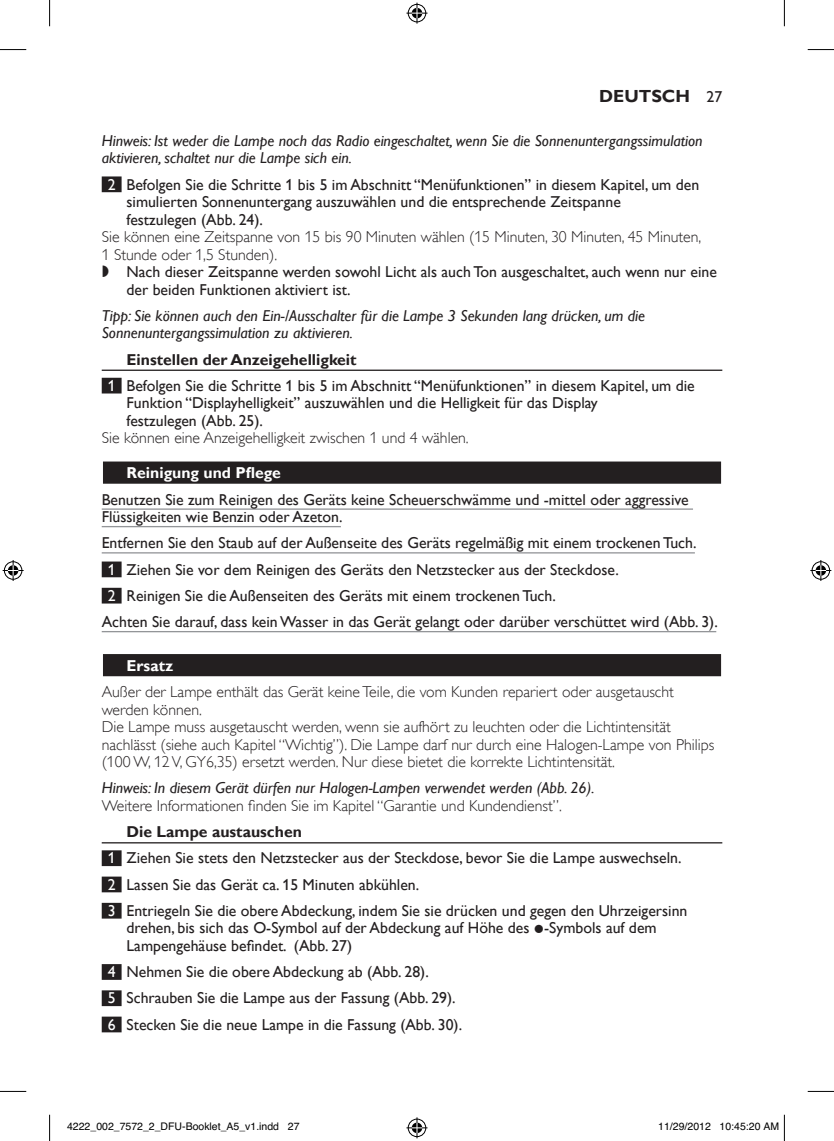
<style>
.page{position:relative;width:834px;height:1141px;background:#fff}
.page>*{position:absolute;margin:0;border:0;box-sizing:border-box;transform-origin:0 0}
.t1{font:700 17.5px "Gill Sans Alt One WGL";color:#231f20}
.t2{font:15.75px/17.5px "Gill Sans Alt One WGL";color:#231f20}
.t3{font:15.75px/17.5px "Gill Sans Alt One WGL Light";color:#231f20}
.t4{font:italic 15.75px/17.5px "Gill Sans Alt One WGL";color:#231f20}
.t5{font:700 15.75px "Gill Sans Alt One WGL";color:#fff}
.t6{font:10.5px "Helvetica";color:#000}
.s1{font-weight:400;font-size:15.75px}
.s2{color:#fff}
.s3{font-family:"Philips Ll Font Plain"}
.s4{font-weight:700}
.s5{font-family:"Philipsfonta Plain"}
</style>
<div class="page">
<div style="left:102px;top:176px;width:19px;height:16px;background:#231f20"></div>
<hr style="left:102px;top:370px;width:620px;height:1px;background:#231f20">
<div style="left:102px;top:378px;width:19px;height:15px;background:#231f20"></div>
<div style="left:103px;top:461px;width:617px;height:23px;background:#231f20"></div>
<hr style="left:102px;top:508px;width:590px;height:2px;background:#939598">
<hr style="left:102px;top:526px;width:239px;height:1px;background:#939598">
<hr style="left:102px;top:552px;width:592px;height:1px;background:#939598">
<div style="left:102px;top:561px;width:19px;height:16px;background:#231f20"></div>
<div style="left:102px;top:588px;width:19px;height:15px;background:#231f20"></div>
<hr style="left:102px;top:631px;width:614px;height:1px;background:#939598">
<div style="left:102px;top:653px;width:620px;height:25px;background:#c8c7c7"></div>
<div style="left:103px;top:654px;width:617px;height:22px;background:#231f20"></div>
<hr style="left:102px;top:842px;width:620px;height:1px;background:#231f20">
<div style="left:102px;top:850px;width:19px;height:16px;background:#231f20"></div>
<div style="left:102px;top:876px;width:19px;height:16px;background:#231f20"></div>
<div style="left:102px;top:903px;width:19px;height:15px;background:#231f20"></div>
<div style="left:102px;top:964px;width:19px;height:16px;background:#231f20"></div>
<div style="left:102px;top:990px;width:19px;height:16px;background:#231f20"></div>
<div style="left:102px;top:1017px;width:19px;height:15px;background:#231f20"></div>
<svg style="left:0;top:49px;width:26px;height:1px"></svg>
<svg style="left:807px;top:49px;width:26px;height:1px"></svg>
<svg style="left:0;top:1091px;width:26px;height:1px"></svg>
<svg style="left:807px;top:1091px;width:26px;height:1px"></svg>
<svg style="left:49px;top:0;width:1px;height:26px"></svg>
<svg style="left:49px;top:1115px;width:1px;height:26px"></svg>
<svg style="left:783px;top:0;width:1px;height:26px"></svg>
<svg style="left:406px;top:3px;width:21px;height:21px"></svg>
<svg style="left:406px;top:1117px;width:21px;height:21px"></svg>
<svg style="left:3px;top:560px;width:21px;height:21px"></svg>
<svg style="left:810px;top:560px;width:21px;height:21px"></svg>
<svg style="left:783px;top:1115px;width:1px;height:26px"></svg>
<p class="t1" style="left:599px;top:84px;width:125px">Deutsch <span class="s1">27</span></p>
<p class="t4" style="left:102px;top:132px;width:602px">Hinweis: Ist weder die Lampe noch das Radio eingeschaltet, wenn Sie die Sonnenuntergangssimulation aktivieren, schaltet nur die Lampe sich ein.</p>
<p class="t2" style="left:126px;top:175px;width:574px;text-indent:-19px"><span class="s2">2</span> Befolgen Sie die Schritte 1 bis 5 im Abschnitt “Menüfunktionen” in diesem Kapitel, um den simulierten Sonnenuntergang auszuwählen und die entsprechende Zeitspanne<br>festzulegen (Abb. 24).</p>
<p class="t3" style="left:102px;top:228px;width:601px">Sie können eine Zeitspanne von 15 bis 90 Minuten wählen (15 Minuten, 30 Minuten, 45 Minuten,<br>1 Stunde oder 1,5 Stunden).</p>
<p class="t2" style="left:126px;top:263px;width:591px;text-indent:-25px"><span class="s3">,</span> Nach dieser Zeitspanne werden sowohl Licht als auch Ton ausgeschaltet, auch wenn nur eine der beiden Funktionen aktiviert ist.</p>
<p class="t4" style="left:102px;top:307px;width:544px">Tipp: Sie können auch den Ein-/Ausschalter für die Lampe 3 Sekunden lang drücken, um die<br>Sonnenuntergangssimulation zu aktivieren.</p>
<p class="t2" style="left:108px;top:346px;width:588px;line-height:26.2px;text-indent:19px"><span class="s4">Einstellen der Anzeigehelligkeit<br></span><span class="s2">1</span> Befolgen Sie die Schritte 1 bis 5 im Abschnitt “Menüfunktionen” in diesem Kapitel, um die</p>
<p class="t2" style="left:126px;top:394px;width:472px">Funktion “Displayhelligkeit” auszuwählen und die Helligkeit für das Display festzulegen (Abb. 25).</p>
<p class="t3" style="left:102px;top:429px;width:368px">Sie können eine Anzeigehelligkeit zwischen 1 und 4 wählen.</p>
<p class="t5" style="left:126px;top:462px;width:156px">Reinigung und Pflege</p>
<p class="t2" style="left:102px;top:490px;width:588px">Benutzen Sie zum Reinigen des Geräts keine Scheuerschwämme und -mittel oder aggressive<br>Flüssigkeiten wie Benzin oder Azeton.</p>
<p class="t2" style="left:102px;top:534px;width:596px">Entfernen Sie den Staub auf der Außenseite des Geräts regelmäßig mit einem trockenen Tuch.</p>
<p class="t2" style="left:108px;top:560px;width:512px"><span class="s2">1</span> Ziehen Sie vor dem Reinigen des Geräts den Netzstecker aus der Steckdose.</p>
<p class="t2" style="left:108px;top:587px;width:449px"><span class="s2">2</span> Reinigen Sie die Außenseiten des Geräts mit einem trockenen Tuch.</p>
<p class="t2" style="left:102px;top:613px;width:617px">Achten Sie darauf, dass kein Wasser in das Gerät gelangt oder darüber verschüttet wird (Abb. 3).</p>
<p class="t5" style="left:126px;top:655px;width:48px">Ersatz</p>
<p class="t3" style="left:102px;top:683px;width:614px">Außer der Lampe enthält das Gerät keine Teile, die vom Kunden repariert oder ausgetauscht werden können.<br>Die Lampe muss ausgetauscht werden, wenn sie aufhört zu leuchten oder die Lichtintensität nachlässt (siehe auch Kapitel “Wichtig”). Die Lampe darf nur durch eine Halogen-Lampe von Philips (100 W, 12V, GY6,35) ersetzt werden. Nur diese bietet die korrekte Lichtintensität.</p>
<p class="t4" style="left:102px;top:779px;width:494px">Hinweis: In diesem Gerät dürfen nur Halogen-Lampen verwendet werden (Abb. 26).</p>
<p class="t3" style="left:102px;top:797px;width:461px">Weitere Informationen finden Sie im Kapitel “Garantie und Kundendienst”.</p>
<p class="t2" style="left:108px;top:819px;width:581px;line-height:26.2px;text-indent:19px"><span class="s4">Die Lampe austauschen<br></span><span class="s2">1</span> Ziehen Sie stets den Netzstecker aus der Steckdose, bevor Sie die Lampe auswechseln.<br><span class="s2">2</span> Lassen Sie das Gerät ca. 15 Minuten abkühlen.<br><span class="s2">3</span> Entriegeln Sie die obere Abdeckung, indem Sie sie drücken und gegen den Uhrzeigersinn</p>
<p class="t2" style="left:126px;top:919px;width:531px">drehen, bis sich das O-Symbol auf der Abdeckung auf Höhe des <span class="s5">1</span>-Symbols auf dem<br>Lampengehäuse befindet. (Abb. 27)</p>
<p class="t2" style="left:108px;top:959px;width:356px;line-height:26.2px"><span class="s2">4</span> Nehmen Sie die obere Abdeckung ab (Abb. 28).<br><span class="s2">5</span> Schrauben Sie die Lampe aus der Fassung (Abb. 29).<br><span class="s2">6</span> Stecken Sie die neue Lampe in die Fassung (Abb. 30).</p>
<p class="t6" style="left:67px;top:1120px;width:234px">4222_002_7572_2_DFU-Booklet_A5_v1.indd 27</p>
<p class="t6" style="left:658px;top:1120px;width:122px">11/29/2012 10:45:20 AM</p>
</div>
